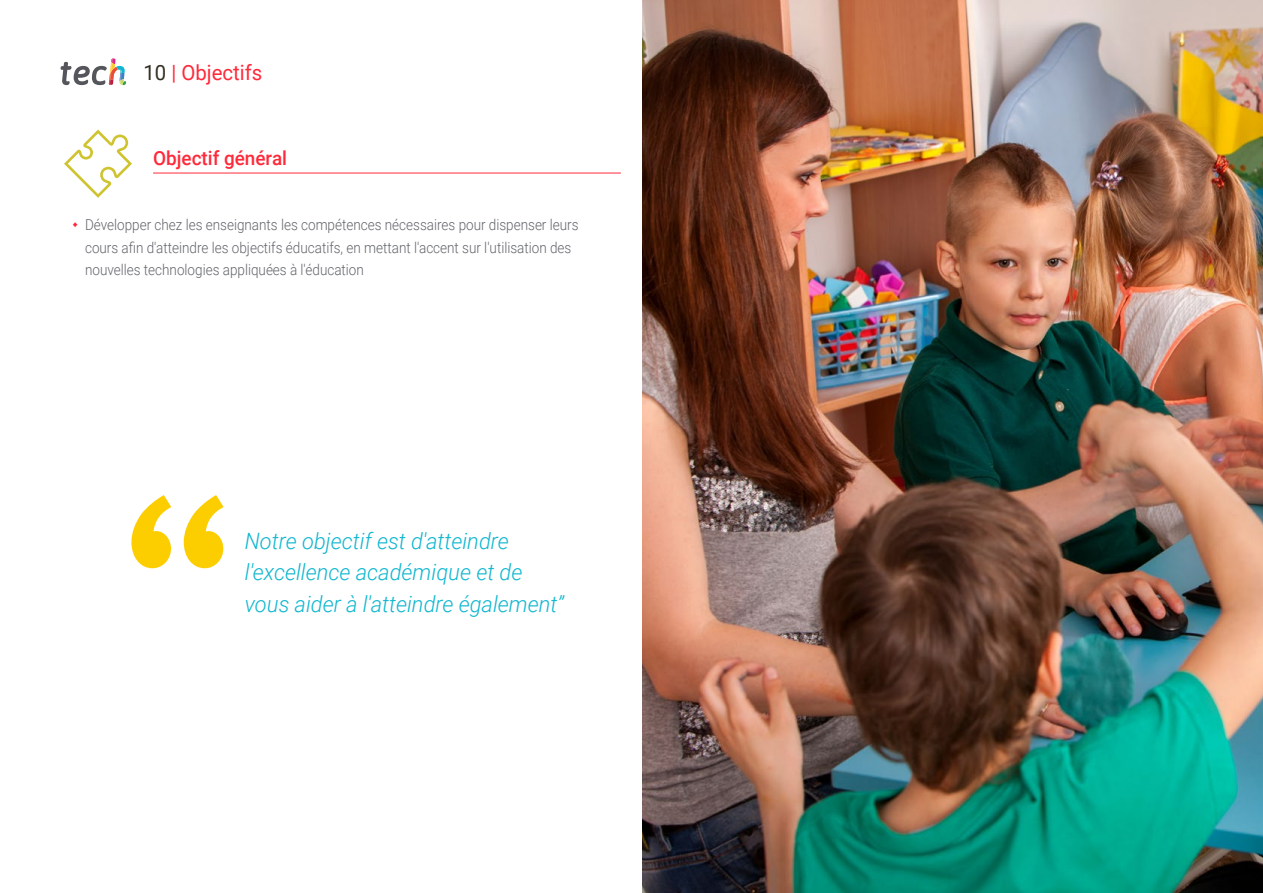
<style>
.page{position:relative;width:1263px;height:893px;background:#fff}
.page>*{position:absolute;margin:0;border:0;box-sizing:border-box;transform-origin:0 0}
.t1{font:italic 300 22.5px/31.5px "Roboto";color:#0fb6cf}
.t2{font:21px "Roboto";color:#ff293a}
.t3{font:500 19.5px "Roboto";color:#ff293a}
.t4{font:300 15px/22.5px "Roboto";color:#61646a;scale:.9 1}
.s1{color:#312e20}
</style>
<div class="page">
<img style="left:642px;top:0;width:621px;height:893px">
<svg style="left:61px;top:58px;width:65px;height:28px"></svg>
<hr style="left:153px;top:173px;width:468px;height:1px;background:#ff293a">
<svg style="left:64px;top:130px;width:68px;height:68px"></svg>
<svg style="left:131px;top:495px;width:93px;height:73px"></svg>
<h2 class="t2" style="left:144px;top:57px;width:120px"><span class="s1">10</span> | Objectifs</h2>
<h3 class="t3" style="left:153px;top:144px;width:135px">Objectif général</h3>
<p class="t4" style="left:85px;top:213px;width:550px">Développer chez les enseignants les compétences nécessaires pour dispenser leurs cours afin d'atteindre les objectifs éducatifs, en mettant l'accent sur l'utilisation des nouvelles technologies appliquées à l'éducation</p>
<h1 class="t1" style="left:245px;top:524px;width:321px">Notre objectif est d'atteindre l'excellence académique et de vous aider à l'atteindre également”</h1>
</div>
